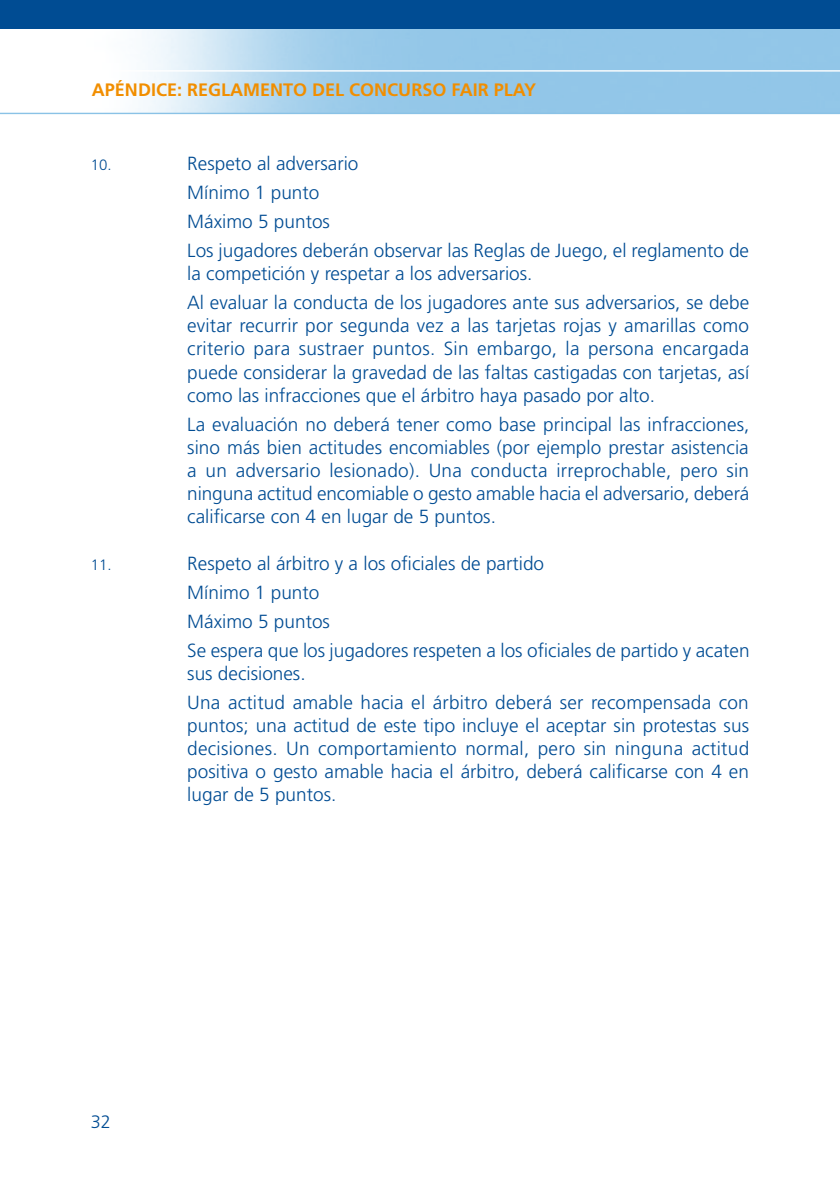
<style>
.page{position:relative;width:840px;height:1191px;background:#fff}
.page>*{position:absolute;margin:0;border:0;box-sizing:border-box;transform-origin:0 0}
.t1{font:300 19px/23.2px "Frutiger";color:#004c93}
.t2{font:700 18px "Frutiger";color:#f18e00}
.t3{font:300 18px "Frutiger";color:#004c93}
.t4{font:300 15px "Frutiger";color:#004c93}
</style>
<div class="page">
<img style="left:0;top:28px;width:839px;height:85px">
<div style="left:0;top:0;width:839px;height:28px;background:#004c93"></div>
<hr style="left:0;top:70px;width:839px;height:2px;background:#fff">
<hr style="left:0;top:113px;width:839px;height:1px;background:#8ac2e6">
<p class="t2" style="left:92px;top:79px;width:143px">APÉNDICE: REGLAM</p>
<p class="t2" style="left:260px;top:79px;width:163px">ENTO DEL CONCURSO</p>
<p class="t2" style="left:451px;top:79px;width:19px">FAIR</p>
<p class="t2" style="left:493px;top:79px;width:44px">PLAY</p>
<p class="t4" style="left:91px;top:156px;width:22px">10.</p>
<p class="t1" style="left:187px;top:149px;width:563px;line-height:28.8px">Respeto al adversario<br>Mínimo 1 punto<br>Máximo 5 puntos<br>Los jugadores deberán observar las Reglas de Juego, el reglamento de</p>
<p class="t1" style="left:187px;top:259px;width:563px;line-height:28.8px">la competición y respetar a los adversarios.<br>Al evaluar la conducta de los jugadores ante sus adversarios, se debe</p>
<p class="t1" style="left:187px;top:314px;width:563px;text-align:justify">evitar recurrir por segunda vez a las tarjetas rojas y amarillas como criterio para sustraer puntos. Sin embargo, la persona encargada puede considerar la gravedad de las faltas castigadas con tarjetas, así como las infracciones que el árbitro haya pasado por alto.</p>
<p class="t1" style="left:187px;top:413px;width:563px;text-align:justify">La evaluación no deberá tener como base principal las infracciones, sino más bien actitudes encomiables (por ejemplo prestar asistencia a un adversario lesionado). Una conducta irreprochable, pero sin ninguna actitud encomiable o gesto amable hacia el adversario, deberá calificarse con 4 en lugar de 5 puntos.</p>
<p class="t4" style="left:91px;top:556px;width:22px">11.</p>
<p class="t1" style="left:187px;top:549px;width:563px;line-height:28.8px">Respeto al árbitro y a los oficiales de partido<br>Mínimo 1 punto<br>Máximo 5 puntos<br>Se espera que los jugadores respeten a los oficiales de partido y acaten</p>
<p class="t1" style="left:187px;top:659px;width:562px;line-height:28.8px">sus decisiones.<br>Una actitud amable hacia el árbitro deberá ser recompensada con</p>
<p class="t1" style="left:187px;top:714px;width:563px;text-align:justify">puntos; una actitud de este tipo incluye el aceptar sin protestas sus decisiones. Un comportamiento normal, pero sin ninguna actitud positiva o gesto amable hacia el árbitro, deberá calificarse con 4 en lugar de 5 puntos.</p>
<p class="t3" style="left:91px;top:1111px;width:22px">32</p>
</div>
